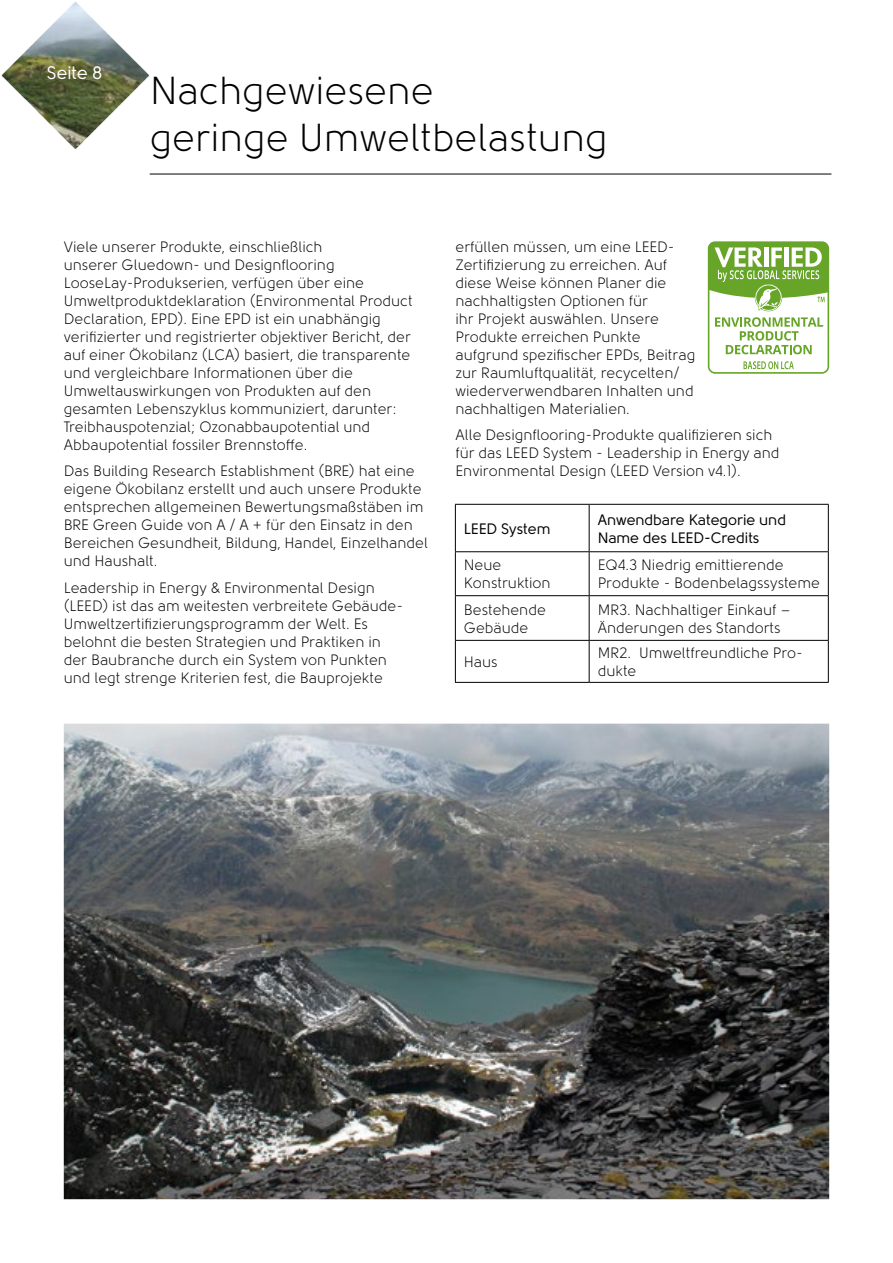
<style>
.page{position:relative;width:893px;height:1263px;background:#fff}
.page>*{position:absolute;margin:0;border:0;box-sizing:border-box;transform-origin:0 0}
.t1{font:39px/46.8px "Solomon";color:#000}
.t2{font:18px "Solomon";color:#fff}
.t3{font:15px/18px "Solomon";color:#000}
.t4{font:15px/18px "Solomon";color:#000}
</style>
<div class="page">
<svg style="left:1px;top:2px;width:148px;height:147px"></svg>
<svg style="left:705px;top:238px;width:127px;height:139px"></svg>
<svg style="left:708px;top:241px;width:121px;height:133px"></svg>
<hr style="left:150px;top:174px;width:681px;height:1px;background:#000">
<img style="left:64px;top:724px;width:765px;height:475px">
<hr style="left:455px;top:504px;width:134px;height:1px;background:#000">
<hr style="left:455px;top:505px;width:1px;height:46px;background:#000">
<hr style="left:589px;top:504px;width:240px;height:1px;background:#000">
<hr style="left:828px;top:505px;width:1px;height:46px;background:#000">
<hr style="left:455px;top:552px;width:1px;height:43px;background:#000">
<hr style="left:828px;top:552px;width:1px;height:43px;background:#000">
<hr style="left:455px;top:596px;width:1px;height:44px;background:#000">
<hr style="left:828px;top:596px;width:1px;height:44px;background:#000">
<hr style="left:455px;top:641px;width:1px;height:41px;background:#000">
<hr style="left:828px;top:641px;width:1px;height:41px;background:#000">
<hr style="left:455px;top:682px;width:134px;height:1px;background:#000">
<hr style="left:589px;top:682px;width:240px;height:1px;background:#000">
<hr style="left:589px;top:505px;width:1px;height:46px;background:#000">
<hr style="left:455px;top:551px;width:134px;height:1px;background:#000">
<hr style="left:589px;top:551px;width:240px;height:1px;background:#000">
<hr style="left:589px;top:552px;width:1px;height:43px;background:#000">
<hr style="left:455px;top:595px;width:134px;height:1px;background:#000">
<hr style="left:589px;top:595px;width:240px;height:1px;background:#000">
<hr style="left:589px;top:596px;width:1px;height:44px;background:#000">
<hr style="left:455px;top:640px;width:134px;height:1px;background:#000">
<hr style="left:589px;top:640px;width:240px;height:1px;background:#000">
<hr style="left:589px;top:641px;width:1px;height:41px;background:#000">
<p class="t2" style="left:47px;top:63px;width:57px">Seite 8</p>
<p class="t1" style="left:150px;top:68px;width:459px">Nachgewiesene<br>geringe Umweltbelastung</p>
<p class="t3" style="left:64px;top:237px;width:350px">Viele unserer Produkte, einschließlich<br>unserer Gluedown- und Designflooring LooseLay-Produkserien, verfügen über eine Umweltproduktdeklaration (Environmental Product Declaration, EPD). Eine EPD ist ein unabhängig verifizierter und registrierter objektiver Bericht, der auf einer Ökobilanz (LCA) basiert, die transparente und vergleichbare Informationen über die Umweltauswirkungen von Produkten auf den gesamten Lebenszyklus kommuniziert, darunter:<br>Treibhauspotenzial; Ozonabbaupotential und Abbaupotential fossiler Brennstoffe.</p>
<p class="t3" style="left:64px;top:462px;width:366px">Das Building Research Establishment (BRE) hat eine eigene Ökobilanz erstellt und auch unsere Produkte entsprechen allgemeinen Bewertungsmaßstäben im BRE Green Guide von A / A + für den Einsatz in den Bereichen Gesundheit, Bildung, Handel, Einzelhandel und Haushalt.</p>
<p class="t3" style="left:64px;top:578px;width:341px">Leadership in Energy &amp; Environmental Design (LEED) ist das am weitesten verbreitete Gebäude-Umweltzertifizierungsprogramm der Welt. Es belohnt die besten Strategien und Praktiken in der Baubranche durch ein System von Punkten und legt strenge Kriterien fest, die Bauprojekte</p>
<p class="t3" style="left:455px;top:237px;width:241px">erfüllen müssen, um eine LEED-<br>Zertifizierung zu erreichen. Auf diese Weise können Planer die nachhaltigsten Optionen für<br>ihr Projekt auswählen. Unsere<br>Produkte erreichen Punkte aufgrund spezifischer EPDs, Beitrag zur Raumluftqualität, recycelten/ wiederverwendbaren Inhalten und nachhaltigen Materialien.</p>
<p class="t3" style="left:455px;top:426px;width:326px">Alle Designflooring-Produkte qualifizieren sich für das LEED System - Leadership in Energy and<br>Environmental Design (LEED Version v4.1).</p>
<p class="t4" style="left:464px;top:520px;width:88px">LEED System</p>
<p class="t4" style="left:598px;top:511px;width:190px">Anwendbare Kategorie und<br>Name des LEED-Credits</p>
<p class="t3" style="left:464px;top:556px;width:88px">Neue<br>Konstruktion</p>
<p class="t3" style="left:598px;top:556px;width:224px">EQ4.3 Niedrig emittierende<br>Produkte - Bodenbelagssysteme</p>
<p class="t3" style="left:464px;top:601px;width:84px">Bestehende<br>Gebäude</p>
<p class="t3" style="left:598px;top:601px;width:195px">MR3. Nachhaltiger Einkauf –<br>Änderungen des Standorts</p>
<p class="t3" style="left:464px;top:653px;width:35px">Haus</p>
<p class="t3" style="left:598px;top:644px;width:207px">MR2. Umweltfreundliche Pro&shy;dukte</p>
</div>
